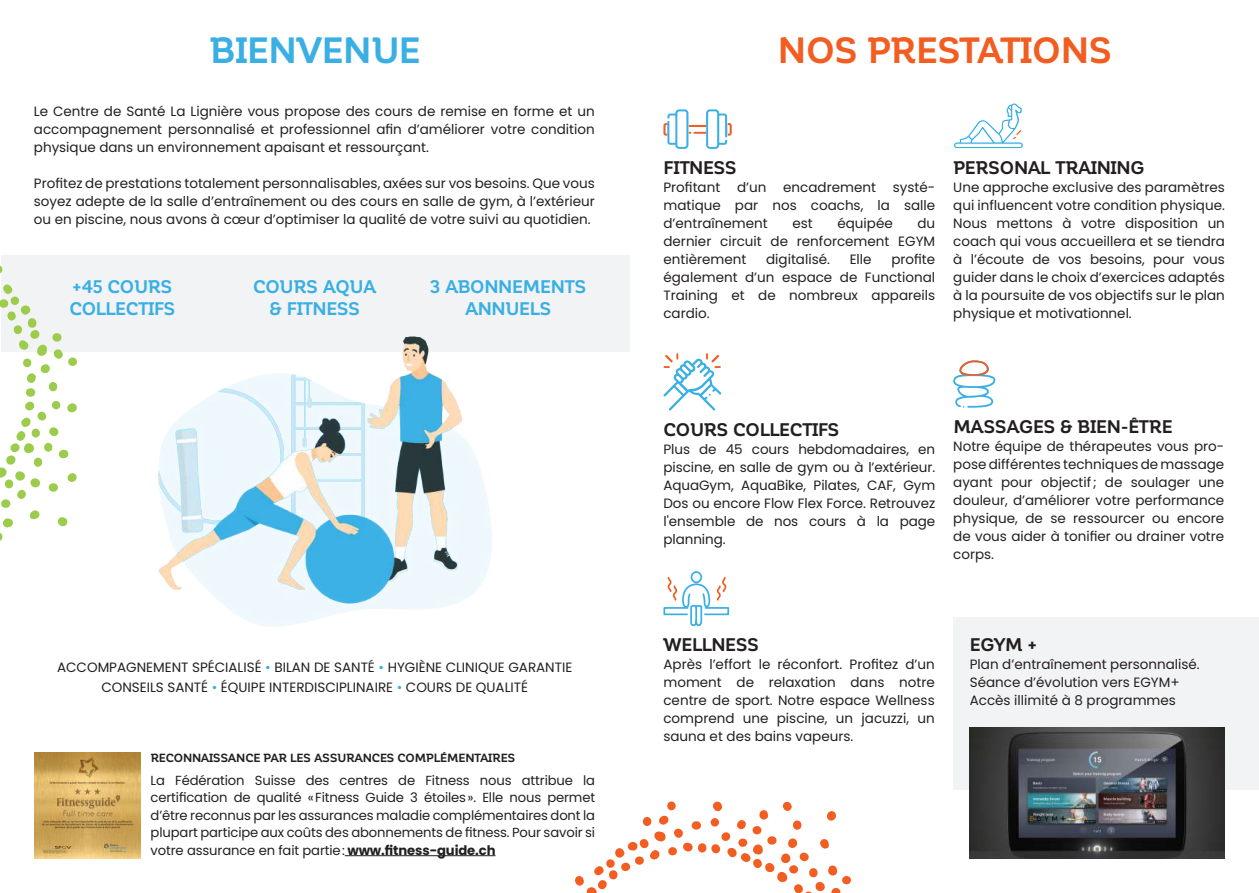
<style>
.page{position:relative;width:1259px;height:893px;background:#fff}
.page>*{position:absolute;margin:0;border:0;box-sizing:border-box;transform-origin:0 0}
.t1{font:700 36px "Corporative Alt";letter-spacing:-.01em;color:#f25d21}
.t2{font:700 36px "Corporative Alt";color:#39afe4}
.t3{font:700 18px "Corporative Alt";letter-spacing:-.005em;color:#231f20}
.t4{font:700 18px/21.6px "Corporative Alt";letter-spacing:-.01em;color:#39afe4;text-align:center}
.t5{font:13.5px/18px "Poppins";color:#231f20;text-align:justify}
.t6{font:13.2px/17.5px "Poppins";letter-spacing:-.01em;color:#231f20;text-align:justify}
.t7{font:700 11.7px "Corporative Alt";letter-spacing:-.01em;color:#231f20}
.s1{color:#39afe4}
.s2{font-weight:700}
</style>
<div class="page">
<div style="left:1px;top:256px;width:628px;height:96px;background:#f2f3f4"></div>
<hr style="left:345px;top:855px;width:150px;height:1px;background:#231f20">
<img style="left:34px;top:752px;width:106px;height:107px">
<img style="left:141px;top:334px;width:374px;height:292px">
<div style="left:1px;top:499px;width:9px;height:9px;background:#9ccc4b;border-radius:4px"></div>
<svg style="left:29px;top:510px;width:11px;height:10px"></svg>
<div style="left:49px;top:382px;width:8px;height:9px;background:#9ccc4b;border-radius:4px"></div>
<div style="left:68px;top:358px;width:9px;height:8px;background:#9ccc4b;border-radius:4px"></div>
<svg style="left:0;top:284px;width:63px;height:99px"></svg>
<div style="left:26px;top:388px;width:9px;height:9px;background:#9ccc4b;border-radius:4px"></div>
<svg style="left:0;top:265px;width:3px;height:9px"></svg>
<svg style="left:0;top:518px;width:13px;height:23px"></svg>
<svg style="left:58px;top:517px;width:9px;height:9px"></svg>
<svg style="left:0;top:401px;width:77px;height:98px"></svg>
<div style="left:953px;top:617px;width:306px;height:172px;background:#f2f3f4"></div>
<svg style="left:953px;top:103px;width:71px;height:46px"></svg>
<svg style="left:663px;top:353px;width:58px;height:57px"></svg>
<svg style="left:953px;top:360px;width:42px;height:48px"></svg>
<svg style="left:663px;top:109px;width:69px;height:40px"></svg>
<svg style="left:663px;top:571px;width:67px;height:55px"></svg>
<div style="left:691px;top:821px;width:10px;height:9px;background:#f25d21;border-radius:4px"></div>
<div style="left:667px;top:801px;width:8px;height:9px;background:#f25d21;border-radius:4px"></div>
<div style="left:698px;top:843px;width:8px;height:9px;background:#f25d21;border-radius:4px"></div>
<svg style="left:575px;top:815px;width:118px;height:78px"></svg>
<svg style="left:711px;top:801px;width:140px;height:92px"></svg>
<img style="left:969px;top:727px;width:256px;height:132px">
<h1 class="t2" style="left:210px;top:31px;width:211px">BIENVENUE</h1>
<p class="t5" style="left:34px;top:102px;width:562px">Le Centre de Santé La Lignière vous propose des cours de remise en forme et un accompagnement personnalisé et professionnel afin d’améliorer votre condition physique dans un environnement apaisant et ressourçant.</p>
<p class="t5" style="left:34px;top:174px;width:562px">Profitez de prestations totalement personnalisables, axées sur vos besoins. Que vous soyez adepte de la salle d’entraînement ou des cours en salle de gym, à l’extérieur ou en piscine, nous avons à cœur d’optimiser la qualité de votre suivi au quotidien.</p>
<h2 class="t4" style="left:69px;top:276px;width:107px;text-align:left">+45 COURS<br>COLLECTIFS</h2>
<h2 class="t4" style="left:253px;top:276px;width:125px">COURS AQUA &amp; FITNESS</h2>
<h2 class="t4" style="left:430px;top:276px;width:157px">3 ABONNEMENTS<br>ANNUELS</h2>
<p class="t5" style="left:57px;top:658px;width:517px;line-height:19.5px;text-align:center">ACCOMPAGNEMENT SPÉCIALISÉ <span class="s1">•</span> BILAN DE SANTÉ <span class="s1">•</span> HYGIÈNE CLINIQUE GARANTIE<br>CONSEILS SANTÉ <span class="s1">•</span> ÉQUIPE INTERDISCIPLINAIRE <span class="s1">•</span> COURS DE QUALITÉ</p>
<p class="t7" style="left:151px;top:751px;width:366px">RECONNAISSANCE PAR LES ASSURANCES COMPLÉMENTAIRES</p>
<p class="t6" style="left:151px;top:771px;width:446px">La Fédération Suisse des centres de Fitness nous attribue la certification de qualité «Fitness Guide 3 étoiles». Elle nous permet d’être reconnus par les assurances maladie complémentaires dont la plupart participe aux coûts des abonnements de fitness. Pour savoir si votre assurance en fait partie: <span class="s2">www.fitness-guide.ch</span></p>
<h1 class="t1" style="left:778px;top:31px;width:335px">NOS PRESTATIONS</h1>
<h2 class="t3" style="left:663px;top:158px;width:75px">FITNESS</h2>
<p class="t5" style="left:663px;top:178px;width:273px">Profitant d’un encadrement systé&shy;matique par nos coachs, la salle d’entraînement</p>
<p class="t5" style="left:792px;top:214px;width:22px">est</p>
<p class="t5" style="left:837px;top:214px;width:57px">équipée</p>
<p class="t5" style="left:663px;top:214px;width:273px;text-indent:254px">du dernier circuit de renforcement EGYM entièrement</p>
<p class="t5" style="left:766px;top:250px;width:65px">digitalisé.</p>
<p class="t5" style="left:849px;top:250px;width:23px">Elle</p>
<p class="t5" style="left:663px;top:250px;width:273px;text-indent:228px">profite également d’un espace de Functional Training et de nombreux appareils cardio.</p>
<h2 class="t3" style="left:953px;top:158px;width:193px">PERSONAL TRAINING</h2>
<p class="t5" style="left:953px;top:178px;width:273px">Une approche exclusive des paramètres qui influencent votre condition physique.<br>Nous mettons à votre disposition un coach qui vous accueillera et se tiendra à l’écoute de vos besoins, pour vous guider dans le choix d’exercices adaptés à la poursuite de vos objectifs sur le plan physique et motivationnel.</p>
<h2 class="t3" style="left:663px;top:420px;width:177px">COURS COLLECTIFS</h2>
<p class="t5" style="left:663px;top:440px;width:273px">Plus de 45 cours hebdomadaires, en piscine, en salle de gym ou à l’extérieur.<br>AquaGym, AquaBike, Pilates, CAF, Gym Dos ou encore Flow Flex Force. Retrouvez l'ensemble de nos cours à la page planning.</p>
<h2 class="t3" style="left:953px;top:417px;width:220px">MASSAGES &amp; BIEN-ÊTRE</h2>
<p class="t5" style="left:953px;top:437px;width:272px">Notre équipe de thérapeutes vous pro&shy;pose différentes techniques de massage ayant pour objectif; de soulager une douleur, d’améliorer votre performance physique, de se ressourcer ou encore de vous aider à tonifier ou drainer votre corps.</p>
<h2 class="t3" style="left:663px;top:635px;width:97px">WELLNESS</h2>
<p class="t5" style="left:663px;top:656px;width:273px">Après l’effort le réconfort. Profitez d’un moment de relaxation dans notre centre de sport. Notre espace Wellness comprend une piscine, un jacuzzi, un sauna et des bains vapeurs.</p>
<h2 class="t3" style="left:970px;top:635px;width:69px">EGYM +</h2>
<p class="t5" style="left:969px;top:656px;width:231px;text-align:left">Plan d’entraînement personnalisé.<br>Séance d’évolution vers EGYM+<br>Accès illimité à 8 programmes</p>
</div>
